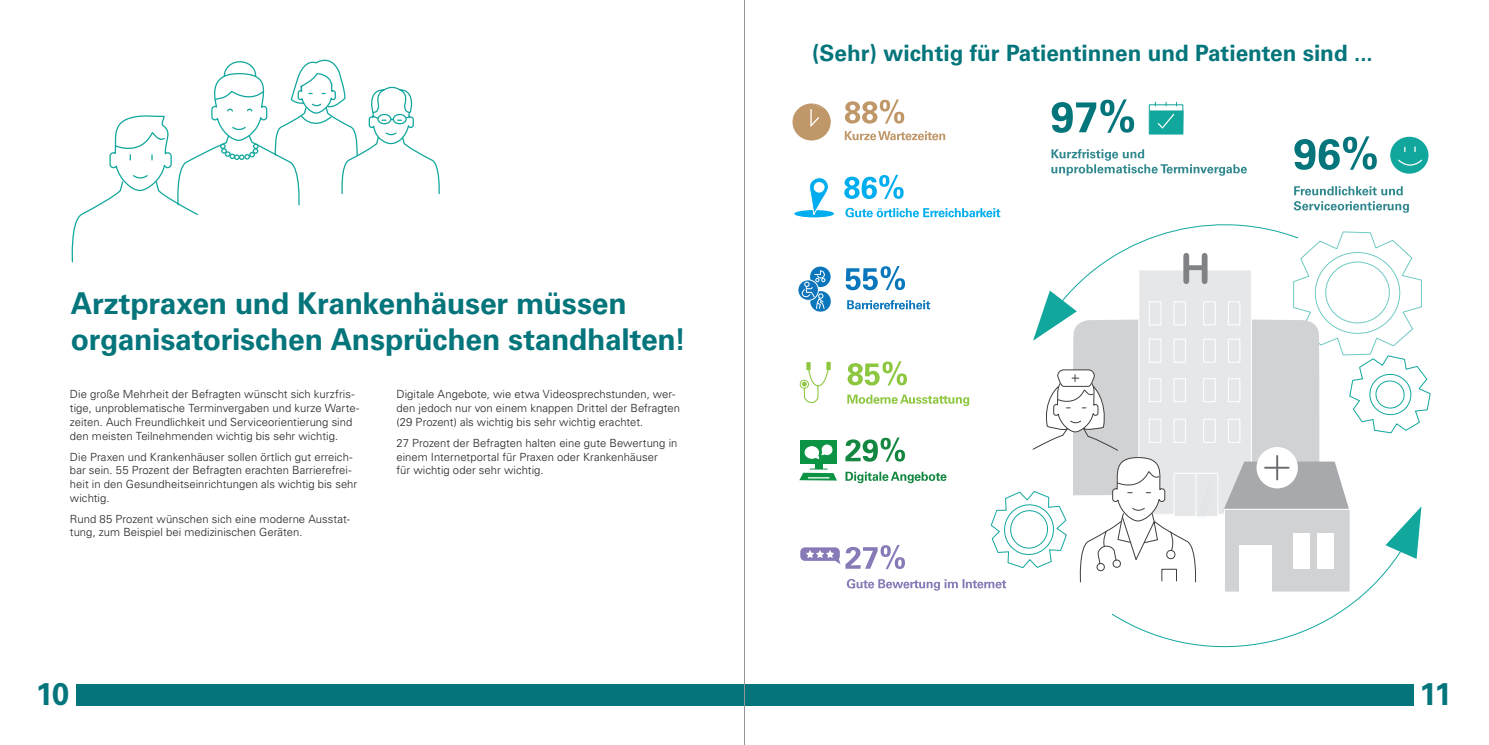
<style>
.page{position:relative;width:1489px;height:745px;background:#fff}
.page>*{position:absolute;margin:0;border:0;box-sizing:border-box;transform-origin:0 0}
.t1{font:700 31.25px "Univers LT Pro 65";color:#04757b}
.Head_1a{font:700 30px/36px "Univers LT Pro 65";letter-spacing:-.01em;color:#04757b}
.Head_2b{font:700 22.5px "Univers LT Pro 65";color:#04757b}
.t2{font:300 11.25px/13.8px "Univers LT Std";letter-spacing:.005em;color:#231f20}
</style>
<div class="page">
<div style="left:76px;top:684px;width:1337px;height:21px;background:#04757b"></div>
<img style="left:71px;top:59px;width:369px;height:204px">
<img style="left:792px;top:99px;width:639px;height:549px">
<hr style="left:744px;top:0;width:1px;height:744px;background:#939598">
<h1 class="Head_1a" style="left:71px;top:286px;width:617px">Arztpraxen und Krankenhäuser müssen organisatorischen Ansprüchen standhalten!</h1>
<p class="t2" style="left:70px;top:387px;width:291px">Die große Mehrheit der Befragten wünscht sich kurzfris&shy;tige, unproblematische Terminvergaben und kurze Warte&shy;zeiten. Auch Freundlichkeit und Serviceorientierung sind den meisten Teilnehmenden wichtig bis sehr wichtig.</p>
<p class="t2" style="left:70px;top:449px;width:289px">Die Praxen und Krankenhäuser sollen örtlich gut erreich&shy;bar sein. 55 Prozent der Befragten erachten Barrierefrei&shy;heit in den Gesundheitseinrichtungen als wichtig bis sehr wichtig.</p>
<p class="t2" style="left:70px;top:511px;width:281px">Rund 85 Prozent wünschen sich eine moderne Ausstat&shy;tung, zum Beispiel bei medizinischen Geräten.</p>
<p class="t2" style="left:396px;top:387px;width:285px">Digitale Angebote, wie etwa Videosprechstunden, wer&shy;den jedoch nur von einem knappen Drittel der Befragten (29 Prozent) als wichtig bis sehr wichtig erachtet.</p>
<p class="t2" style="left:396px;top:435px;width:282px">27 Prozent der Befragten halten eine gute Bewertung in einem Internetportal für Praxen oder Krankenhäuser<br>für wichtig oder sehr wichtig.</p>
<h2 class="Head_2b" style="left:812px;top:40px;width:562px">(Sehr) wichtig für Patientinnen und Patienten sind ...</h2>
<h1 class="t1" style="left:36px;top:674px;width:35px">10</h1>
<h1 class="t1" style="left:1419px;top:674px;width:34px">11</h1>
</div>
